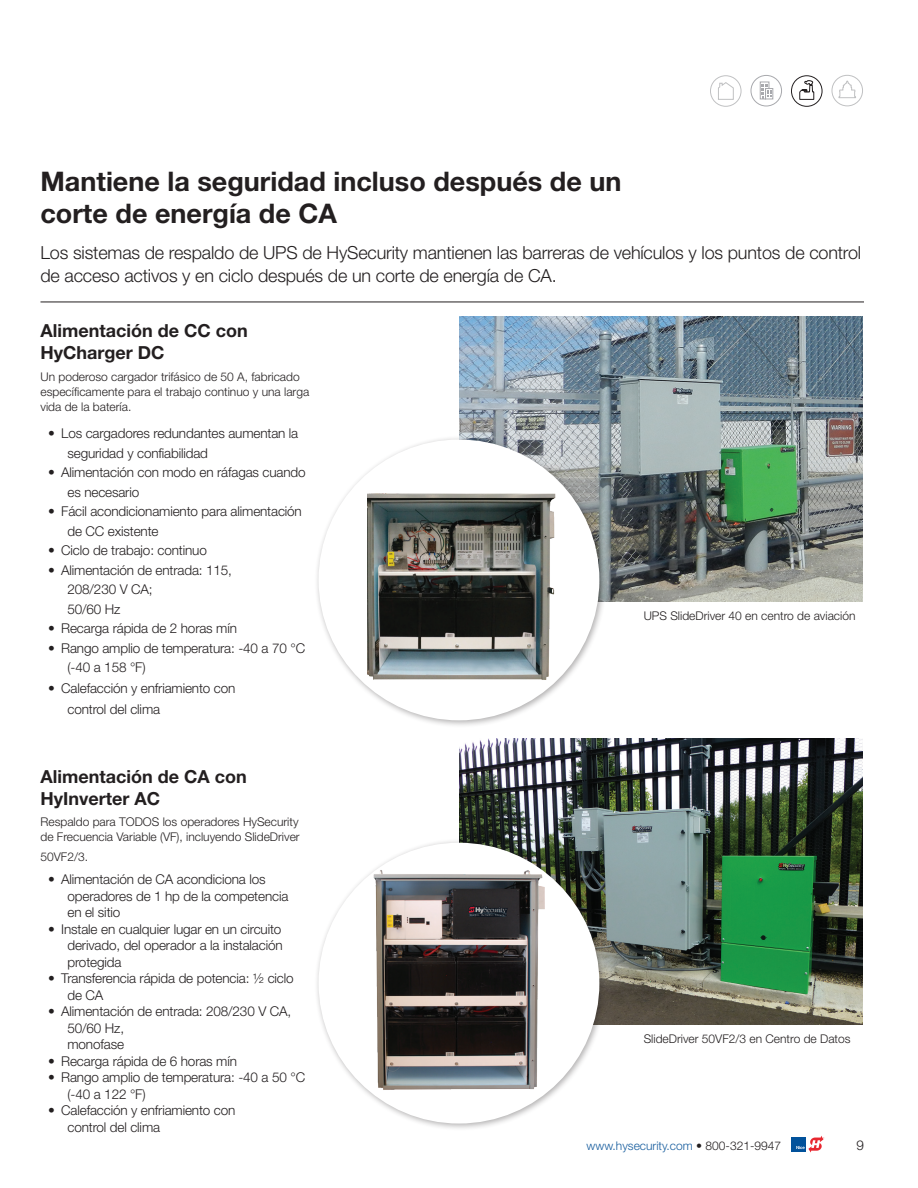
<style>
.page{position:relative;width:918px;height:1188px;background:#fff}
.page>*{position:absolute;margin:0;border:0;box-sizing:border-box;transform-origin:0 0}
.hd_blk_18{font:700 27px/32.4px "Helvetica Neue";color:#231f20}
.Intro_text_12{font:300 18px/22.5px "Helvetica Neue";letter-spacing:-.01em;color:#231f20}
.Brochure_subhd_12{font:700 18px/21.6px "Helvetica Neue";color:#231f20}
.t1{font:300 13.5px/16.5px "Helvetica Neue";letter-spacing:-.01em;color:#231f20}
.description_11_itali{font:300 12px/15px "Helvetica Neue";color:#231f20}
.Operator_spec_list{font:300 12px "Helvetica Neue";color:#231f20}
.t2{font:300 12px "Helvetica Neue";color:#175d9e}
.s1{color:#231f20}
</style>
<div class="page">
<svg style="left:831px;top:75px;width:32px;height:32px"></svg>
<svg style="left:791px;top:75px;width:32px;height:32px"></svg>
<svg style="left:710px;top:75px;width:32px;height:32px"></svg>
<svg style="left:750px;top:75px;width:32px;height:32px"></svg>
<img style="left:459px;top:317px;width:404px;height:285px">
<img style="left:459px;top:738px;width:404px;height:287px">
<div style="left:791px;top:1137px;width:15px;height:14px;background:#01529b"></div>
<svg style="left:796px;top:1136px;width:28px;height:17px"></svg>
<div style="left:314px;top:435px;width:294px;height:294px;background:#231f20;opacity:.35"></div>
<div style="left:319px;top:440px;width:280px;height:280px;background:#fff;border-radius:50%"></div>
<img style="left:368px;top:489px;width:202px;height:195px">
<hr style="left:40px;top:302px;width:824px;height:1px;background:#231f20">
<div style="left:314px;top:839px;width:294px;height:293px;background:#231f20;opacity:.35"></div>
<div style="left:319px;top:843px;width:280px;height:281px;background:#fff;border-radius:50%"></div>
<img style="left:367px;top:861px;width:184px;height:245px">
<p class="hd_blk_18" style="left:40px;top:164px;width:582px">Mantiene la seguridad incluso después de un corte de energía de CA</p>
<p class="Intro_text_12" style="left:40px;top:241px;width:822px">Los sistemas de respaldo de UPS de HySecurity mantienen las barreras de vehículos y los puntos de control de acceso activos y en ciclo después de un corte de energía de CA.</p>
<p class="Brochure_subhd_12" style="left:40px;top:320px;width:209px">Alimentación de CC con<br>HyCharger DC</p>
<p class="description_11_itali" style="left:40px;top:369px;width:270px">Un poderoso cargador trifásico de 50 A, fabricado específicamente para el trabajo continuo y una larga vida de la batería.</p>
<p class="t1" style="left:68px;top:424px;width:232px;line-height:19.5px;text-indent:-20px">• Los cargadores redundantes aumentan la seguridad y confiabilidad</p>
<p class="t1" style="left:68px;top:463px;width:240px;line-height:19.5px;text-indent:-20px">• Alimentación con modo en ráfagas cuando es necesario</p>
<p class="t1" style="left:68px;top:502px;width:236px;line-height:19.5px;text-indent:-20px">• Fácil acondicionamiento para alimentación de CC existente</p>
<p class="t1" style="left:48px;top:542px;width:160px">• Ciclo de trabajo: continuo</p>
<p class="t1" style="left:68px;top:560px;width:166px;line-height:19.5px;text-indent:-20px">• Alimentación de entrada: 115,<br>208/230 V CA;<br>50/60 Hz</p>
<p class="t1" style="left:48px;top:620px;width:191px">• Recarga rápida de 2 horas mín</p>
<p class="t1" style="left:68px;top:638px;width:239px;line-height:19.5px;text-indent:-20px">• Rango amplio de temperatura: -40 a 70 °C (-40 a 158 °F)</p>
<p class="t1" style="left:68px;top:678px;width:169px;line-height:21px;text-indent:-20px">• Calefacción y enfriamiento con control del clima</p>
<p class="Operator_spec_list" style="left:644px;top:609px;width:213px">UPS SlideDriver 40 en centro de aviación</p>
<p class="Brochure_subhd_12" style="left:40px;top:765px;width:208px">Alimentación de CA con<br>HyInverter AC</p>
<p class="description_11_itali" style="left:40px;top:814px;width:261px">Respaldo para TODOS los operadores HySecurity de Frecuencia Variable (VF), incluyendo SlideDriver</p>
<p class="description_11_itali" style="left:40px;top:849px;width:49px">50VF2/3.</p>
<p class="t1" style="left:68px;top:871px;width:222px;text-indent:-20px">• Alimentación de CA acondiciona los operadores de 1 hp de la competencia en el sitio</p>
<p class="t1" style="left:68px;top:920px;width:217px;text-align:justify;text-indent:-20px">• Instale en cualquier lugar en un circuito derivado, del operador a la instalación protegida</p>
<p class="t1" style="left:68px;top:970px;width:228px;text-indent:-20px">• Transferencia rápida de potencia: ½ ciclo de CA</p>
<p class="t1" style="left:68px;top:1003px;width:225px;text-indent:-20px">• Alimentación de entrada: 208/230 V CA,<br>50/60 Hz,<br>monofase</p>
<p class="t1" style="left:48px;top:1052px;width:191px">• Recarga rápida de 6 horas mín</p>
<p class="t1" style="left:68px;top:1069px;width:239px;text-indent:-20px">• Rango amplio de temperatura: -40 a 50 °C (-40 a 122 °F)</p>
<p class="t1" style="left:68px;top:1102px;width:169px;text-indent:-20px">• Calefacción y enfriamiento con control del clima</p>
<p class="Operator_spec_list" style="left:644px;top:1032px;width:208px">SlideDriver 50VF2/3 en Centro de Datos</p>
<p class="t2" style="left:587px;top:1138px;width:196px">www.hysecurity.com <span class="s1">• 800-321-9947</span></p>
<p class="t1" style="left:856px;top:1137px;width:9px">9</p>
</div>
